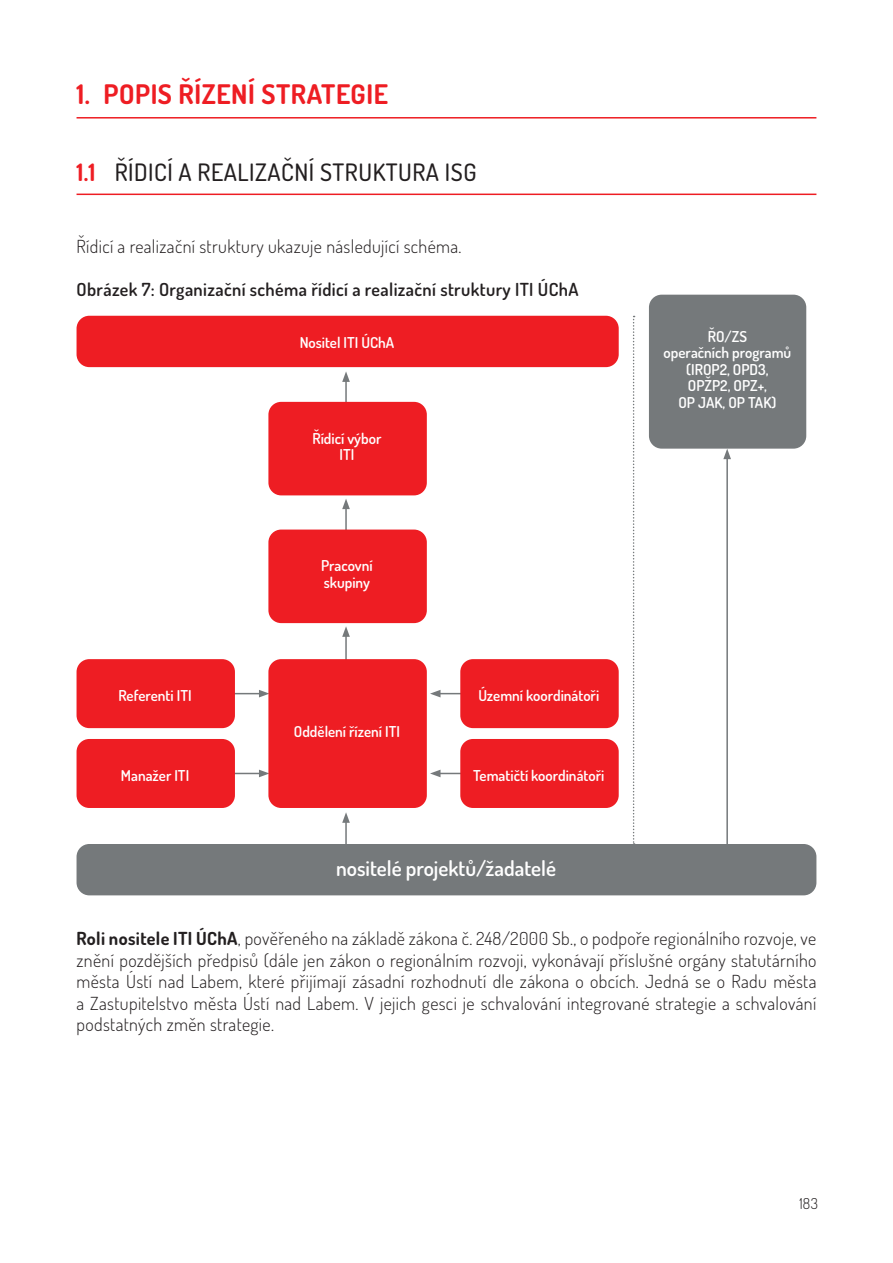
<style>
.page{position:relative;width:893px;height:1263px;background:#fff}
.page>*{position:absolute;margin:0;border:0;box-sizing:border-box;transform-origin:0 0}
.Heading_1{font:700 27px "Dosis";letter-spacing:.02em;color:#ee1d23}
.Heading_2{font:500 24px "Dosis";letter-spacing:.02em;color:#231f20}
.diagram{font:600 21px "Dosis";color:#fff}
.t1{font:300 18px/21.6px "Dosis";letter-spacing:.02em;color:#231f20;text-align:justify}
.NAZEV_TABULKY{font:600 18px "Dosis";letter-spacing:.02em;color:#231f20}
.diagram-2{font:600 15px/16.5px "Dosis";color:#fff;text-align:center}
.t2{font:300 15px "Dosis";color:#231f20}
.s1{font-weight:700;color:#ee1d23}
.s2{font-weight:700}
</style>
<div class="page">
<hr style="left:77px;top:117px;width:739px;height:2px;background:#ee1d23">
<hr style="left:77px;top:194px;width:739px;height:1px;background:#ee1d23">
<div style="left:77px;top:316px;width:542px;height:51px;background:#ee1d23;border-radius:13px"></div>
<div style="left:77px;top:844px;width:739px;height:51px;background:#75797b;border-radius:13px"></div>
<hr style="left:438px;top:693px;width:47px;height:1px;background:#75797b">
<svg style="left:430px;top:690px;width:10px;height:7px"></svg>
<hr style="left:438px;top:773px;width:47px;height:1px;background:#75797b">
<svg style="left:430px;top:770px;width:10px;height:7px"></svg>
<hr style="left:214px;top:693px;width:47px;height:1px;background:#75797b">
<svg style="left:259px;top:690px;width:9px;height:7px"></svg>
<hr style="left:214px;top:773px;width:47px;height:1px;background:#75797b">
<svg style="left:259px;top:770px;width:9px;height:7px"></svg>
<div style="left:77px;top:659px;width:158px;height:69px;background:#ee1d23;border-radius:13px"></div>
<div style="left:77px;top:739px;width:158px;height:69px;background:#ee1d23;border-radius:13px"></div>
<div style="left:460px;top:659px;width:159px;height:69px;background:#ee1d23;border-radius:13px"></div>
<div style="left:460px;top:739px;width:159px;height:69px;background:#ee1d23;border-radius:13px"></div>
<hr style="left:345px;top:507px;width:2px;height:47px;background:#75797b">
<svg style="left:342px;top:499px;width:8px;height:10px"></svg>
<hr style="left:345px;top:380px;width:2px;height:47px;background:#75797b">
<svg style="left:342px;top:371px;width:8px;height:11px"></svg>
<hr style="left:345px;top:634px;width:2px;height:48px;background:#75797b">
<svg style="left:342px;top:626px;width:8px;height:11px"></svg>
<hr style="left:345px;top:820px;width:2px;height:47px;background:#75797b">
<svg style="left:342px;top:812px;width:8px;height:11px"></svg>
<hr style="left:726px;top:457px;width:2px;height:413px;background:#75797b">
<svg style="left:723px;top:449px;width:8px;height:10px"></svg>
<div style="left:268px;top:402px;width:159px;height:93px;background:#ee1d23;border-radius:13px"></div>
<div style="left:649px;top:295px;width:157px;height:154px;background:#75797b;border-radius:13px"></div>
<div style="left:268px;top:529px;width:159px;height:94px;background:#ee1d23;border-radius:13px"></div>
<div style="left:268px;top:659px;width:159px;height:149px;background:#ee1d23;border-radius:13px"></div>
<svg style="left:633px;top:316px;width:2px;height:528px"></svg>
<p class="Heading_1" style="left:77px;top:77px;width:313px">1. POPIS ŘÍZENÍ STRATEGIE</p>
<p class="Heading_2" style="left:77px;top:156px;width:401px"><span class="s1">1.1</span> ŘÍDICÍ A REALIZAČNÍ STRUKTURA ISG</p>
<p class="t1" style="left:77px;top:236px;width:387px">Řídicí a realizační struktury ukazuje následující schéma.</p>
<p class="NAZEV_TABULKY" style="left:77px;top:278px;width:504px">Obrázek 7: Organizační schéma řídicí a realizační struktury ITI ÚChA</p>
<p class="diagram-2" style="left:300px;top:334px;width:96px">Nositel ITI ÚChA</p>
<p class="diagram-2" style="left:312px;top:429px;width:71px">Řídicí výbor<br>ITI</p>
<p class="diagram-2" style="left:118px;top:687px;width:75px">Referenti ITI</p>
<p class="diagram-2" style="left:121px;top:767px;width:70px">Manažer ITI</p>
<p class="diagram-2" style="left:321px;top:557px;width:53px">Pracovní</p>
<p class="diagram-2" style="left:324px;top:574px;width:48px">skupiny</p>
<p class="diagram-2" style="left:294px;top:723px;width:108px">Oddělení řízení ITI</p>
<p class="diagram-2" style="left:478px;top:687px;width:122px">Územní koordinátoři</p>
<p class="diagram-2" style="left:473px;top:767px;width:133px">Tematičtí koordinátoři</p>
<p class="diagram" style="left:336px;top:855px;width:222px">nositelé projektů/žadatelé</p>
<p class="diagram-2" style="left:708px;top:328px;width:41px">ŘO/ZS</p>
<p class="diagram-2" style="left:664px;top:344px;width:129px">operačních programů</p>
<p class="diagram-2" style="left:678px;top:361px;width:99px">(IROP2, OPD3,<br>OPŽP2, OPZ+,<br>OP JAK, OP TAK)</p>
<p class="t1" style="left:77px;top:927px;width:741px"><span class="s2">Roli nositele ITI ÚChA</span>, pověřeného na základě zákona č. 248/2000 Sb., o podpoře regionálního rozvoje, ve znění pozdějších předpisů (dále jen zákon o regionálním rozvoji, vykonávají příslušné orgány statutárního města Ústí nad Labem, které přijímají zásadní rozhodnutí dle zákona o obcích. Jedná se o Radu města a Zastupitelstvo města Ústí nad Labem. V jejich gesci je schvalování integrované strategie a schvalování podstatných změn strategie.</p>
<p class="t2" style="left:799px;top:1193px;width:20px">183</p>
</div>
